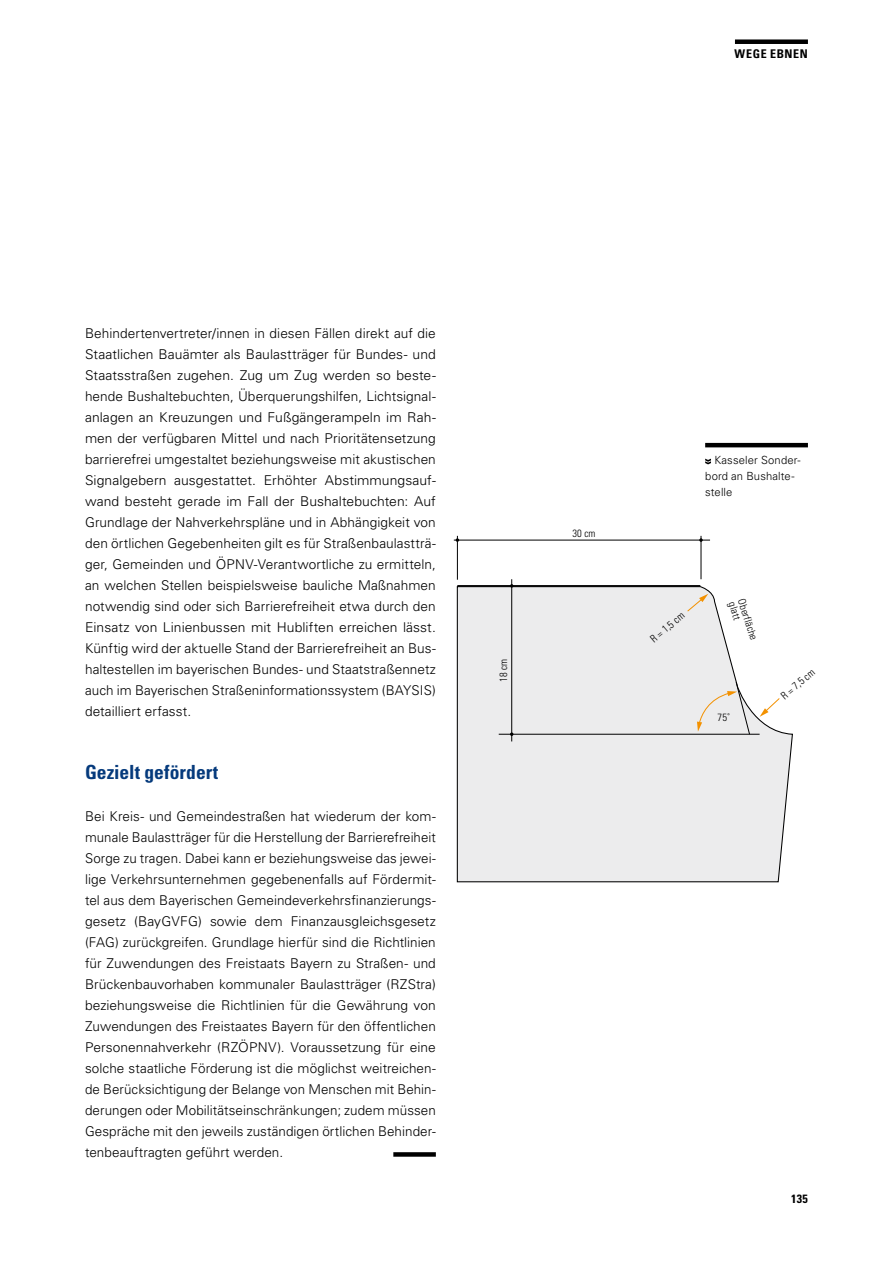
<style>
.page{position:relative;width:893px;height:1263px;background:#fff}
.page>*{position:absolute;margin:0;border:0;box-sizing:border-box;transform-origin:0 0}
.H3-Subline_dunkelblau{font:700 condensed 19.5px "Univers";color:#053a7c}
.p-Fließtext_schwarz_block{font:300 13.5px/21px "Univers";letter-spacing:.005em;color:#000;text-align:justify}
.t1{font:700 condensed 12px "Univers";letter-spacing:.05em;color:#000}
.t2{font:300 11.25px/15.8px "Univers";letter-spacing:.01em;color:#000}
.t3{font:300 condensed 10.5px/9.8px "Univers";letter-spacing:.01em;color:#000}
</style>
<div class="page">
<div style="left:735px;top:39px;width:73px;height:5px;background:#000"></div>
<hr style="left:705px;top:443px;width:103px;height:4px;background:#000">
<svg style="left:705px;top:459px;width:6px;height:5px"></svg>
<div style="left:393px;top:1152px;width:43px;height:5px;background:#000"></div>
<svg style="left:456px;top:586px;width:337px;height:297px"></svg>
<hr style="left:457px;top:585px;width:243px;height:2px;background:#000">
<hr style="left:457px;top:536px;width:1px;height:44px;background:#000">
<hr style="left:511px;top:579px;width:1px;height:162px;background:#000">
<hr style="left:701px;top:536px;width:1px;height:43px;background:#000">
<hr style="left:454px;top:540px;width:256px;height:1px;background:#000">
<hr style="left:499px;top:734px;width:261px;height:1px;background:#000">
<svg style="left:686px;top:594px;width:22px;height:18px"></svg>
<svg style="left:760px;top:697px;width:21px;height:20px"></svg>
<svg style="left:697px;top:681px;width:53px;height:54px"></svg>
<p class="t1" style="left:735px;top:46px;width:75px">WEGE EBNEN</p>
<p class="p-Fließtext_schwarz_block" style="left:85px;top:322px;width:352px">Behindertenvertreter/innen in diesen Fällen direkt auf die Staatlichen Bauämter als Baulastträger für Bundes- und Staatsstraßen zugehen. Zug um Zug werden so beste&shy;hende Bushaltebuchten, Überquerungshilfen, Lichtsignal&shy;anlagen an Kreuzungen und Fußgängerampeln im Rah&shy;men der verfügbaren Mittel und nach Prioritätensetzung barrierefrei umgestaltet beziehungsweise mit akustischen Signalgebern ausgestattet. Erhöhter Abstimmungsauf&shy;wand besteht gerade im Fall der Bushaltebuchten: Auf Grundlage der Nahverkehrspläne und in Abhängigkeit von den örtlichen Gegebenheiten gilt es für Straßenbaulastträ&shy;ger, Gemeinden und ÖPNV-Verantwortliche zu ermitteln, an welchen Stellen beispielsweise bauliche Maßnahmen notwendig sind oder sich Barrierefreiheit etwa durch den Einsatz von Linienbussen mit Hubliften erreichen lässt.<br>Künftig wird der aktuelle Stand der Barrierefreiheit an Bus&shy;haltestellen im bayerischen Bundes- und Staatstraßennetz auch im Bayerischen Straßeninformationssystem (BAYSIS) detailliert erfasst.</p>
<h3 class="H3-Subline_dunkelblau" style="left:85px;top:760px;width:135px">Gezielt gefördert</h3>
<p class="p-Fließtext_schwarz_block" style="left:85px;top:805px;width:352px">Bei Kreis- und Gemeindestraßen hat wiederum der kom&shy;munale Baulastträger für die Herstellung der Barrierefreiheit Sorge zu tragen. Dabei kann er beziehungsweise das jewei&shy;lige Verkehrsunternehmen gegebenenfalls auf Fördermit&shy;tel aus dem Bayerischen Gemeindeverkehrsfinanzierungs&shy;gesetz (BayGVFG) sowie dem Finanzausgleichsgesetz (FAG) zurückgreifen. Grundlage hierfür sind die Richtlinien für Zuwendungen des Freistaats Bayern zu Straßen- und Brückenbauvorhaben kommunaler Baulastträger (RZStra) beziehungsweise die Richtlinien für die Gewährung von Zuwendungen des Freistaates Bayern für den öffentlichen Personennahverkehr (RZÖPNV). Voraussetzung für eine solche staatliche Förderung ist die möglichst weitreichen&shy;de Berücksichtigung der Belange von Menschen mit Behin&shy;derungen oder Mobilitätseinschränkungen; zudem müssen Gespräche mit den jeweils zuständigen örtlichen Behinder&shy;tenbeauftragten geführt werden.</p>
<p class="t3" style="left:572px;top:529px;width:25px">30 cm</p>
<p class="t2" style="left:705px;top:452px;width:97px;text-indent:9px">Kasseler Sonder&shy;bord an Bushalte&shy;stelle</p>
<p class="t3" style="left:649px;top:636px;width:42px;rotate:-40deg">R = 1,5 cm</p>
<p class="t3" style="left:746px;top:598px;width:44px;rotate:72deg">Oberfläche glatt</p>
<p class="t3" style="left:498px;top:682px;width:25px;rotate:-90deg">18 cm</p>
<p class="t3" style="left:779px;top:693px;width:42px;rotate:-40deg">R = 7,5 cm</p>
<p class="t3" style="left:718px;top:712px;width:14px">75˚</p>
<p class="t1" style="left:791px;top:1191px;width:18px">135</p>
</div>
